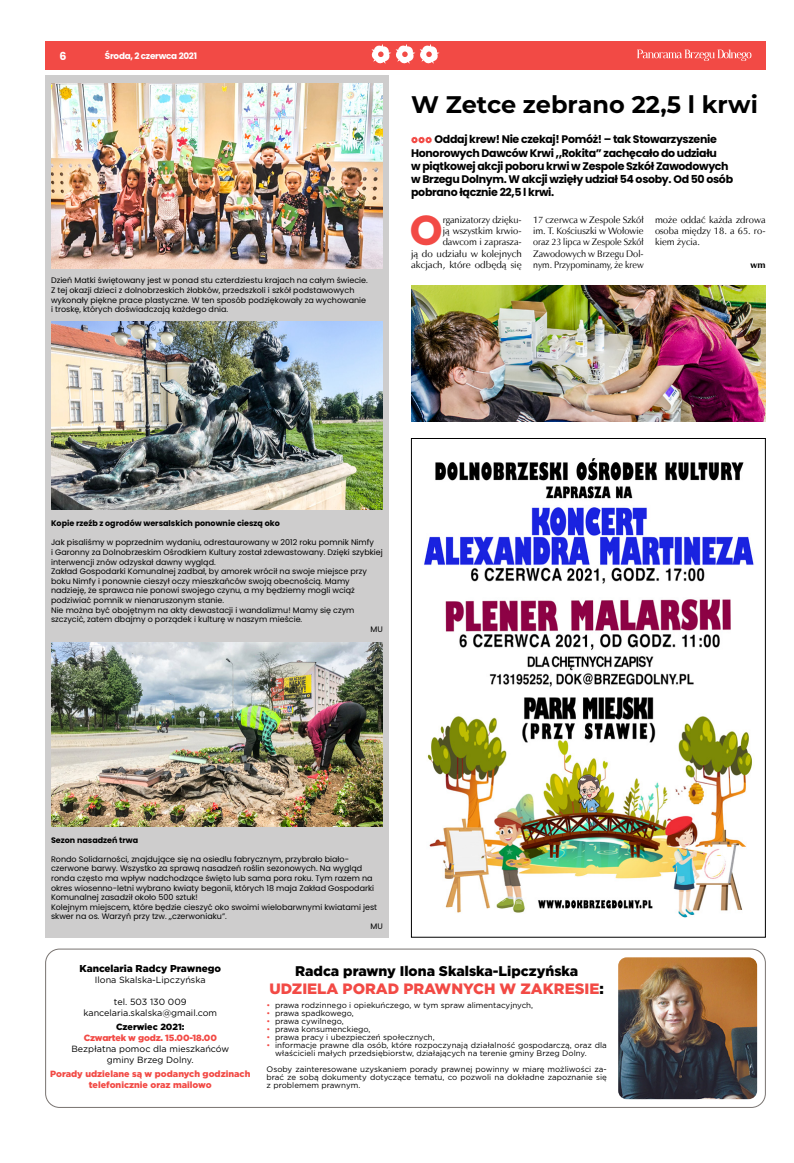
<style>
.page{position:relative;width:794px;height:1163px;background:#fff}
.page>*{position:absolute;margin:0;border:0;box-sizing:border-box;transform-origin:0 0}
.t1{font:700 41.8px "Poppins";color:#f24a45}
.t2{font:700 24px "Montserrat";color:#000}
.t3{font:900 15px "Gotham";color:#f24a45}
.t4{font:900 14px "Gotham";color:#000}
.t5{font:700 11px/13.2px "Poppins";letter-spacing:-.03em;color:#000}
.t6{font:700 11px "Poppins";color:#fff}
.t7{font:900 10px "Gotham";color:#000}
.t8{font:9.5px/11.3px "Zapf Humnst EU";color:#000;text-align:justify}
.t9{font:700 9.5px "Zapf Humnst EU";color:#000}
.t10{font:9px/11px "Gotham";color:#000;text-align:center}
.t11{font:900 9px/11px "Gotham";color:#f24a45;text-align:center}
.t12{font:900 9px "Gotham";letter-spacing:-.02em;color:#f24a45}
.t13{font:900 9px "Gotham";color:#000}
.t14{font:700 8.9px "Poppins";letter-spacing:-.03em;color:#fff}
.t15{font:8px/9.6px "Poppins";color:#000}
.t16{font:8px/8px "Gotham";color:#000}
.t17{font:700 8px "Poppins";color:#000}
.s1{color:#000}
.s2{color:#f24a45}
</style>
<div class="page">
<div style="left:45px;top:41px;width:720px;height:28px;background:#f24a45"></div>
<svg style="left:637px;top:50px;width:114px;height:11px"></svg>
<svg style="left:371px;top:44px;width:68px;height:20px"></svg>
<div style="left:45px;top:75px;width:343px;height:862px;background:#cecdcd"></div>
<div style="left:45px;top:948px;width:720px;height:159px;border:1px solid #787370;border-radius:14px"></div>
<img style="left:618px;top:957px;width:139px;height:141px">
<img style="left:424px;top:458px;width:330px;height:460px">
<svg style="left:411px;top:136px;width:21px;height:7px"></svg>
<img style="left:411px;top:285px;width:354px;height:136px">
<img style="left:51px;top:84px;width:332px;height:184px">
<img style="left:51px;top:322px;width:332px;height:187px">
<img style="left:51px;top:642px;width:332px;height:184px">
<h3 class="t6" style="left:60px;top:49px;width:9px">6</h3>
<p class="t14" style="left:105px;top:51px;width:94px">Środa, 2 czerwca 2021</p>
<p class="t15" style="left:51px;top:276px;width:318px">Dzień Matki świętowany jest w ponad stu czterdziestu krajach na całym świecie.<br>Z tej okazji dzieci z dolnobrzeskich żłobków, przedszkoli i szkół podstawowych wykonały piękne prace plastyczne. W ten sposób podziękowały za wychowanie i troskę, których doświadczają każdego dnia.</p>
<h2 class="t2" style="left:411px;top:87px;width:348px">W Zetce zebrano 22,5 l krwi</h2>
<p class="t5" style="left:411px;top:133px;width:323px;text-indent:23px">Oddaj krew! Nie czekaj! Pomóż! – tak Stowarzyszenie Honorowych Dawców Krwi „Rokita” zachęcało do udziału<br>w piątkowej akcji poboru krwi w Zespole Szkół Zawodowych w Brzegu Dolnym. W akcji wzięły udział 54 osoby. Od 50 osób pobrano łącznie 22,5 l krwi.</p>
<p class="t8" style="left:411px;top:214px;width:112px;text-align:right">rganizatorzy dzięku-<br>ją wszystkim krwio&shy;dawcom i zaprasza-<br>ją do udziału w kolejnych akcjach, które odbędą się</p>
<p class="t8" style="left:533px;top:214px;width:112px">17 czerwca w Zespole Szkół im. T. Kościuszki w Wołowie oraz 23 lipca w Zespole Szkół Zawodowych w Brzegu Dol&shy;nym. Przypominamy, że krew</p>
<p class="t8" style="left:655px;top:214px;width:112px">może oddać każda zdrowa osoba między 18. a 65. ro&shy;kiem życia.</p>
<h1 class="t1" style="left:410px;top:206px;width:34px">O</h1>
<p class="t9" style="left:750px;top:259px;width:17px">wm</p>
<p class="t17" style="left:51px;top:518px;width:230px">Kopie rzeźb z ogrodów wersalskich ponownie cieszą oko</p>
<p class="t15" style="left:51px;top:537px;width:324px">Jak pisaliśmy w poprzednim wydaniu, odrestaurowany w 2012 roku pomnik Nimfy</p>
<p class="t15" style="left:51px;top:547px;width:333px">i Garonny za Dolnobrzeskim Ośrodkiem Kultury został zdewastowany. Dzięki szybkiej</p>
<p class="t15" style="left:51px;top:557px;width:166px">interwencji znów odzyskał dawny wygląd.</p>
<p class="t15" style="left:51px;top:566px;width:317px">Zakład Gospodarki Komunalnej zadbał, by amorek wrócił na swoje miejsce przy</p>
<p class="t15" style="left:51px;top:576px;width:300px">boku Nimfy i ponownie cieszył oczy mieszkańców swoją obecnością. Mamy</p>
<p class="t15" style="left:51px;top:585px;width:305px">nadzieję, że sprawca nie ponowi swojego czynu, a my będziemy mogli wciąż</p>
<p class="t15" style="left:51px;top:595px;width:175px">podziwiać pomnik w nienaruszonym stanie.</p>
<p class="t15" style="left:51px;top:605px;width:305px">Nie można być obojętnym na akty dewastacji i wandalizmu! Mamy się czym</p>
<p class="t15" style="left:51px;top:614px;width:253px">szczycić, zatem dbajmy o porządek i kulturę w naszym mieście.</p>
<p class="t15" style="left:370px;top:624px;width:14px">MU</p>
<p class="t17" style="left:51px;top:835px;width:89px">Sezon nasadzeń trwa</p>
<p class="t15" style="left:51px;top:854px;width:299px">Rondo Solidarności, znajdujące się na osiedlu fabrycznym, przybrało biało-</p>
<p class="t15" style="left:51px;top:863px;width:313px">czerwone barwy. Wszystko za sprawą nasadzeń roślin sezonowych. Na wygląd</p>
<p class="t15" style="left:51px;top:873px;width:323px">ronda często ma wpływ nadchodzące święto lub sama pora roku. Tym razem na</p>
<p class="t15" style="left:51px;top:882px;width:325px">okres wiosenno-letni wybrano kwiaty begonii, których 18 maja Zakład Gospodarki</p>
<p class="t15" style="left:51px;top:892px;width:148px">Komunalnej zasadził około 500 sztuk!</p>
<p class="t15" style="left:51px;top:902px;width:328px">Kolejnym miejscem, które będzie cieszyć oko swoimi wielobarwnymi kwiatami jest</p>
<p class="t15" style="left:51px;top:911px;width:177px">skwer na os. Warzyń przy tzw. „czerwoniaku”.</p>
<p class="t15" style="left:370px;top:921px;width:14px">MU</p>
<p class="t7" style="left:79px;top:961px;width:143px">Kancelaria Radcy Prawnego</p>
<p class="t10" style="left:95px;top:974px;width:112px">Ilona Skalska-Lipczyńska</p>
<p class="t10" style="left:83px;top:996px;width:135px">tel. 503 130 009 kancelaria.skalska@gmail.com</p>
<p class="t13" style="left:116px;top:1020px;width:70px">Czerwiec 2021:</p>
<p class="t12" style="left:84px;top:1031px;width:135px">Czwartek w godz. 15.00-18.00</p>
<p class="t10" style="left:71px;top:1043px;width:159px">Bezpłatna pomoc dla mieszkańców gminy Brzeg Dolny.</p>
<p class="t11" style="left:50px;top:1068px;width:202px">Porady udzielane są w podanych godzinach telefonicznie oraz mailowo</p>
<h3 class="t4" style="left:295px;top:961px;width:285px">Radca prawny Ilona Skalska-Lipczyńska</h3>
<h3 class="t3" style="left:270px;top:978px;width:336px">UDZIELA PORAD PRAWNYCH W ZAKRESIE<span class="s1">:</span></h3>
<p class="t16" style="left:266px;top:1000px;width:268px"><span class="s2">•</span> prawa rodzinnego i opiekuńczego, w tym spraw alimentacyjnych,</p>
<p class="t16" style="left:266px;top:1008px;width:89px"><span class="s2">•</span> prawa spadkowego,</p>
<p class="t16" style="left:266px;top:1016px;width:79px"><span class="s2">•</span> prawa cywilnego,</p>
<p class="t16" style="left:266px;top:1024px;width:105px"><span class="s2">•</span> prawa konsumenckiego,</p>
<p class="t16" style="left:266px;top:1032px;width:170px"><span class="s2">•</span> prawa pracy i ubezpieczeń społecznych,</p>
<p class="t16" style="left:275px;top:1040px;width:333px;text-indent:-9px"><span class="s2">•</span> informacje prawne dla osób, które rozpoczynają działalność gospodarczą, oraz dla właścicieli małych przedsiębiorstw, działających na terenie gminy Brzeg Dolny.</p>
<p class="t16" style="left:266px;top:1064px;width:342px;text-align:justify">Osoby zainteresowane uzyskaniem porady prawnej powinny w miarę możliwości za&shy;brać ze sobą dokumenty dotyczące tematu, co pozwoli na dokładne zapoznanie się z problemem prawnym.</p>
</div>
